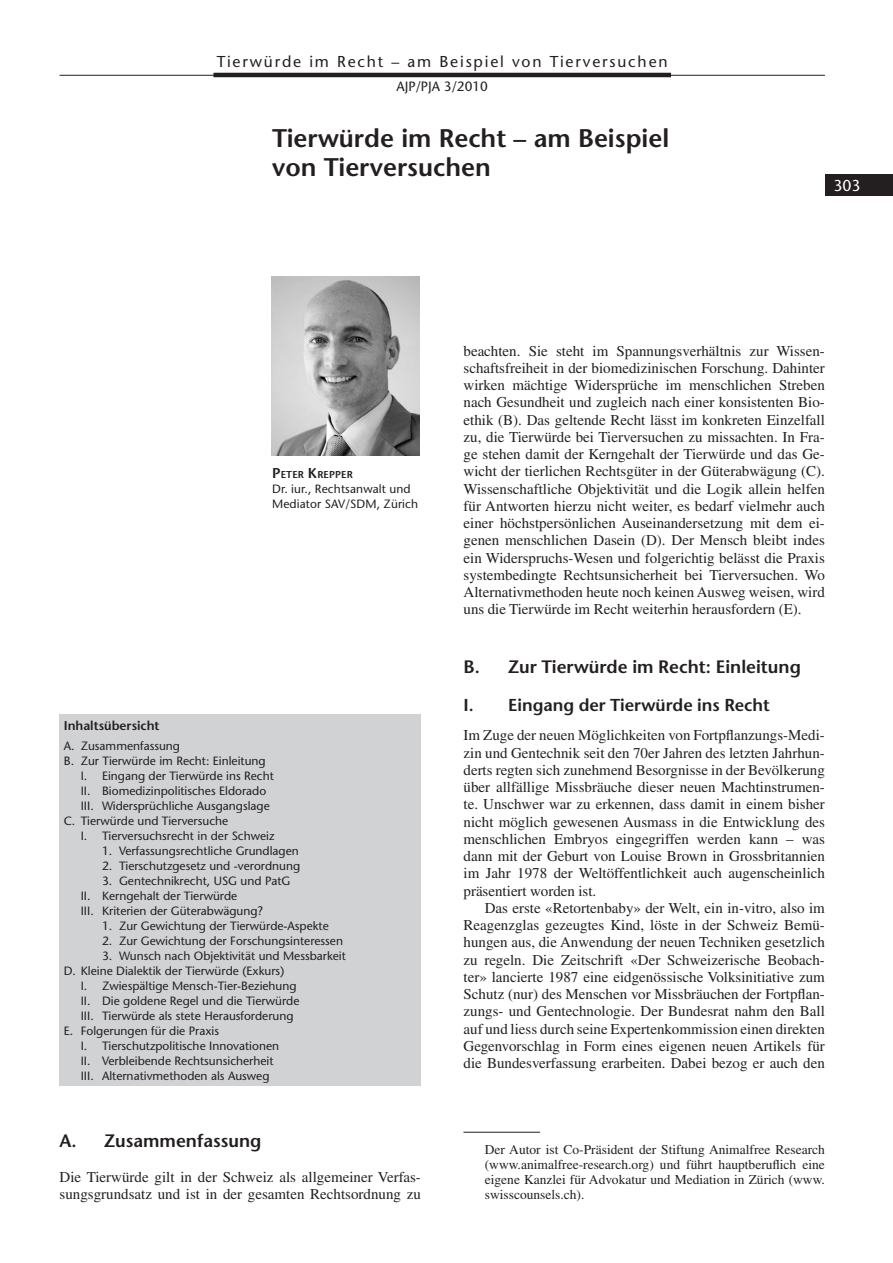
<style>
.page{position:relative;width:893px;height:1263px;background:#fff}
.page>*{position:absolute;margin:0;border:0;box-sizing:border-box;transform-origin:0 0}
._01_Titel_Beitrag{font:600 25.5px/28.5px "Stone Sans Std";color:#231f20}
._20_Titel_I{font:600 18px "Stone Sans Std";color:#231f20}
._21_Titel_A__nach_Ti{font:600 17.25px "Stone Sans Std";color:#231f20}
._150_Kopfzeile{font:500 15.75px "Stone Sans Std";letter-spacing:.115em;color:#231f20}
._160_Seitenzahl_re{font:500 15.75px "Stone Sans Std";color:#fff}
._30_Grundtext_ohne_E{font:15px/17.2px "Times LT Std";color:#231f20;text-align:justify}
._31_Grundtext_mit_Ei{font:15px/17.2px "Times LT Std";color:#231f20;text-align:justify}
._70_Fussnoten_mit_Li{font:13.5px/15px "Times LT Std";color:#231f20;text-align:justify}
.t1{font:500 13.5px "Stone Sans Std";color:#231f20}
._10_Inhaltsverz_Tite{font:600 12.75px "Stone Sans Std";color:#231f20}
._12_Inhaltsverz_A{font:500 12px "Stone Sans Std";color:#231f20}
._13_Inhaltsverz_1{font:500 12px "Stone Sans Std";color:#231f20}
._11_Inhaltsverz_I{font:500 12px "Stone Sans Std";color:#231f20}
._120_Legende_Autoren{font:500 12px/15px "Stone Sans Std";letter-spacing:.01em;color:#231f20}
._120_Legende_Autoren-2{font:600 10.05px "Stone Sans Std";letter-spacing:.015em;color:#231f20}
.s1{font-size:14.25px}
</style>
<div class="page">
<hr style="left:213px;top:73px;width:458px;height:4px;background:#231f20">
<hr style="left:60px;top:75px;width:765px;height:1px;background:#231f20">
<div style="left:825px;top:174px;width:68px;height:22px;background:#231f20"></div>
<div style="left:59px;top:714px;width:362px;height:372px;background:#d1d2d4"></div>
<img style="left:272px;top:276px;width:147px;height:179px">
<hr style="left:463px;top:1132px;width:77px;height:1px;background:#231f20">
<p class="_150_Kopfzeile" style="left:217px;top:52px;width:452px">Tierwürde im Recht – am Beispiel von Tierversuchen</p>
<p class="t1" style="left:396px;top:79px;width:93px">AJP/PJA 3/2010</p>
<p class="_01_Titel_Beitrag" style="left:272px;top:124px;width:399px">Tierwürde im Recht – am Beispiel von Tierversuchen</p>
<p class="_160_Seitenzahl_re" style="left:833px;top:176px;width:29px">303</p>
<p class="_120_Legende_Autoren-2" style="left:272px;top:468px;width:82px"><span class="s1">P</span>eter <span class="s1">K</span>repper</p>
<p class="_120_Legende_Autoren" style="left:272px;top:481px;width:148px">Dr. iur., Rechtsanwalt und<br>Mediator SAV/SDM, Zürich</p>
<p class="_10_Inhaltsverz_Tite" style="left:64px;top:718px;width:97px">Inhaltsübersicht</p>
<p class="_11_Inhaltsverz_I" style="left:64px;top:738px;width:118px">A. Zusammenfassung</p>
<p class="_11_Inhaltsverz_I" style="left:64px;top:753px;width:203px">B. Zur Tierwürde im Recht: Einleitung</p>
<p class="_12_Inhaltsverz_A" style="left:81px;top:768px;width:195px">I. Eingang der Tierwürde ins Recht</p>
<p class="_12_Inhaltsverz_A" style="left:81px;top:783px;width:187px">II. Biomedizinpolitisches Eldorado</p>
<p class="_12_Inhaltsverz_A" style="left:81px;top:798px;width:190px">III. Widersprüchliche Ausgangslage</p>
<p class="_11_Inhaltsverz_I" style="left:64px;top:813px;width:166px">C. Tierwürde und Tierversuche</p>
<p class="_12_Inhaltsverz_A" style="left:81px;top:828px;width:195px">I. Tierversuchsrecht in der Schweiz</p>
<p class="_13_Inhaltsverz_1" style="left:102px;top:843px;width:198px">1. Verfassungsrechtliche Grundlagen</p>
<p class="_13_Inhaltsverz_1" style="left:102px;top:858px;width:200px">2. Tierschutzgesetz und -verordnung</p>
<p class="_13_Inhaltsverz_1" style="left:102px;top:873px;width:190px">3. Gentechnikrecht, USG und PatG</p>
<p class="_12_Inhaltsverz_A" style="left:81px;top:888px;width:158px">II. Kerngehalt der Tierwürde</p>
<p class="_12_Inhaltsverz_A" style="left:81px;top:903px;width:184px">III. Kriterien der Güterabwägung?</p>
<p class="_13_Inhaltsverz_1" style="left:102px;top:918px;width:228px">1. Zur Gewichtung der Tierwürde-Aspekte</p>
<p class="_13_Inhaltsverz_1" style="left:102px;top:933px;width:242px">2. Zur Gewichtung der Forschungsinteressen</p>
<p class="_13_Inhaltsverz_1" style="left:102px;top:948px;width:245px">3. Wunsch nach Objektivität und Messbarkeit</p>
<p class="_11_Inhaltsverz_I" style="left:64px;top:963px;width:222px">D. Kleine Dialektik der Tierwürde (Exkurs)</p>
<p class="_12_Inhaltsverz_A" style="left:81px;top:978px;width:217px">I. Zwiespältige Mensch-Tier-Beziehung</p>
<p class="_12_Inhaltsverz_A" style="left:81px;top:993px;width:220px">II. Die goldene Regel und die Tierwürde</p>
<p class="_12_Inhaltsverz_A" style="left:81px;top:1008px;width:214px">III. Tierwürde als stete Herausforderung</p>
<p class="_11_Inhaltsverz_I" style="left:64px;top:1023px;width:157px">E. Folgerungen für die Praxis</p>
<p class="_12_Inhaltsverz_A" style="left:81px;top:1038px;width:200px">I. Tierschutzpolitische Innovationen</p>
<p class="_12_Inhaltsverz_A" style="left:81px;top:1053px;width:194px">II. Verbleibende Rechtsunsicherheit</p>
<p class="_12_Inhaltsverz_A" style="left:81px;top:1068px;width:190px">III. Alternativmethoden als Ausweg</p>
<p class="_20_Titel_I" style="left:60px;top:1129px;width:203px">A. Zusammenfassung</p>
<p class="_30_Grundtext_ohne_E" style="left:60px;top:1168px;width:363px">Die Tierwürde gilt in der Schweiz als allgemeiner Verfas&shy;sungsgrundsatz und ist in der gesamten Rechtsordnung zu</p>
<p class="_30_Grundtext_ohne_E" style="left:463px;top:342px;width:363px">beachten. Sie steht im Spannungsverhältnis zur Wissen&shy;schaftsfreiheit in der biomedizinischen Forschung. Dahinter wirken mächtige Widersprüche im menschlichen Streben nach Gesundheit und zugleich nach einer konsistenten Bio&shy;ethik (B). Das geltende Recht lässt im konkreten Einzelfall zu, die Tierwürde bei Tierversuchen zu missachten. In Fra&shy;ge stehen damit der Kerngehalt der Tierwürde und das Ge&shy;wicht der tierlichen Rechtsgüter in der Güterabwägung (C).<br>Wissenschaftliche Objektivität und die Logik allein helfen für Antworten hierzu nicht weiter, es bedarf vielmehr auch einer höchstpersönlichen Auseinandersetzung mit dem ei&shy;genen menschlichen Dasein (D). Der Mensch bleibt indes ein Widerspruchs-Wesen und folgerichtig belässt die Praxis systembedingte Rechtsunsicherheit bei Tierversuchen. Wo Alternativmethoden heute noch keinen Ausweg weisen, wird uns die Tierwürde im Recht weiterhin herausfordern (E).</p>
<p class="_20_Titel_I" style="left:463px;top:656px;width:339px">B. Zur Tierwürde im Recht: Einleitung</p>
<p class="_21_Titel_A__nach_Ti" style="left:463px;top:694px;width:308px">I. Eingang der Tierwürde ins Recht</p>
<p class="_30_Grundtext_ohne_E" style="left:463px;top:727px;width:363px">Im Zuge der neuen Möglichkeiten von Fortpflanzungs-Medi&shy;zin und Gentechnik seit den 70er Jahren des letzten Jahrhun&shy;derts regten sich zunehmend Besorgnisse in der Bevölkerung über allfällige Missbräuche dieser neuen Machtinstrumen&shy;te. Unschwer war zu erkennen, dass damit in einem bisher nicht möglich gewesenen Ausmass in die Entwicklung des menschlichen Embryos eingegriffen werden kann – was dann mit der Geburt von Louise Brown in Grossbritannien im Jahr 1978 der Weltöffentlichkeit auch augenscheinlich präsentiert worden ist.</p>
<p class="_31_Grundtext_mit_Ei" style="left:463px;top:899px;width:363px;text-indent:21px">Das erste «Retortenbaby» der Welt, ein in-vitro, also im Reagenzglas gezeugtes Kind, löste in der Schweiz Bemü&shy;hungen aus, die Anwendung der neuen Techniken gesetzlich zu regeln. Die Zeitschrift «Der Schweizerische Beobach&shy;ter» lancierte 1987 eine eidgenössische Volksinitiative zum Schutz (nur) des Menschen vor Missbräuchen der Fortpflan&shy;zungs- und Gentechnologie. Der Bundesrat nahm den Ball auf und liess durch seine Expertenkommission einen direkten Gegenvorschlag in Form eines eigenen neuen Artikels für die Bundesverfassung erarbeiten. Dabei bezog er auch den</p>
<p class="_70_Fussnoten_mit_Li" style="left:485px;top:1141px;width:342px">Der Autor ist Co-Präsident der Stiftung Animalfree Research (www.animalfree-research.org) und führt hauptberuflich eine eigene Kanzlei für Advokatur und Mediation in Zürich (www. swisscounsels.ch).</p>
</div>
